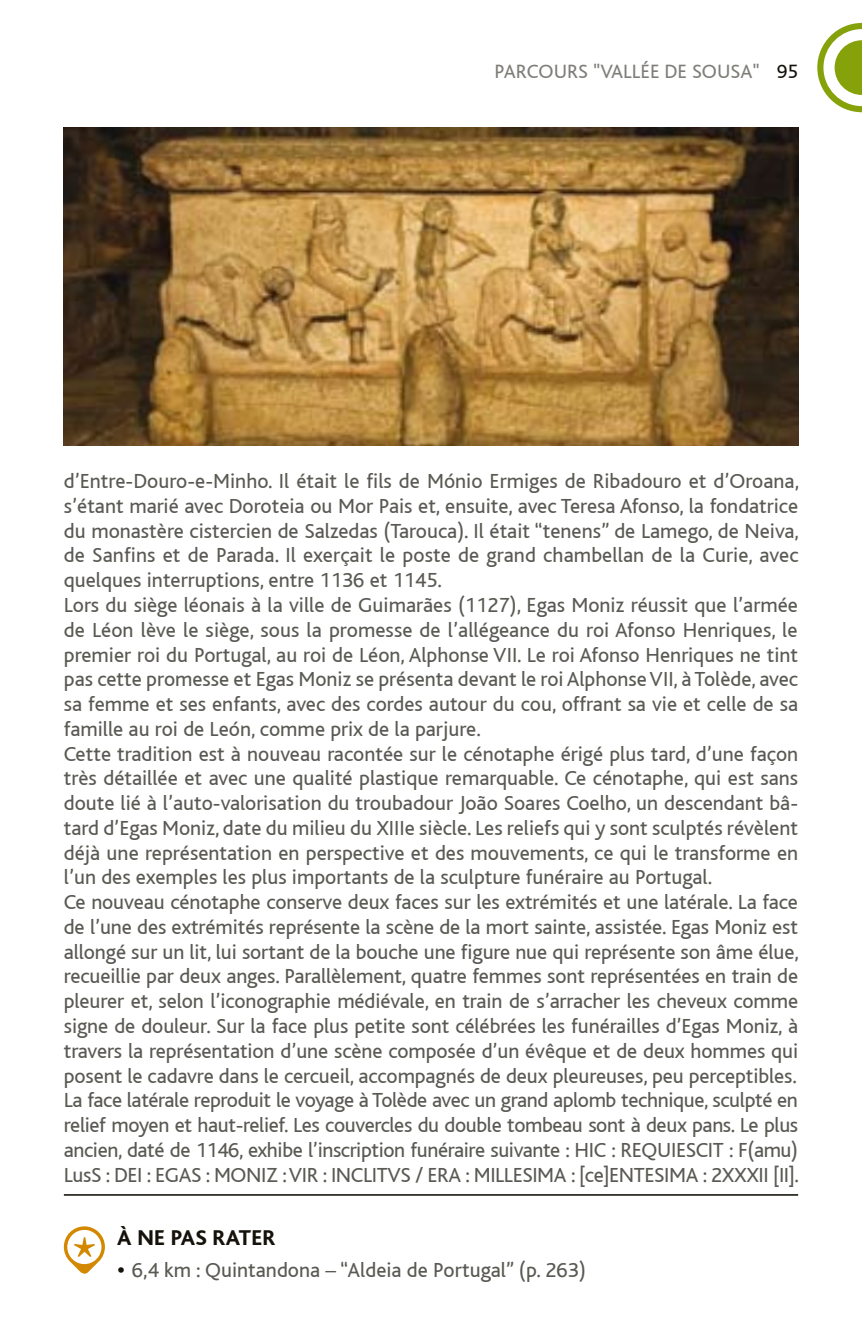
<style>
.page{position:relative;width:862px;height:1340px;background:#fff}
.page>*{position:absolute;margin:0;border:0;box-sizing:border-box;transform-origin:0 0}
.t1{font:800 22.5px "Bliss";letter-spacing:.01em;color:#14120a}
.t2{font:21.38px/24.8px "Bliss";color:#5a5953}
.t3{font:20.25px "Bliss";color:#7e7d78}
.s1{color:#14120a}
.s2{font-family:"Bembo";font-size:22.5px;color:#14120a}
</style>
<div class="page">
<svg style="left:817px;top:23px;width:44px;height:89px"></svg>
<img style="left:63px;top:128px;width:734px;height:317px">
<svg style="left:64px;top:1226px;width:41px;height:48px"></svg>
<hr style="left:64px;top:1194px;width:733px;height:1px;background:#14120a">
<p class="t3" style="left:494px;top:61px;width:304px">PARCOURS "VALLÉE DE SOUSA" <span class="s1">95</span></p>
<p class="t2" style="left:64px;top:469px;width:736px">d’Entre-Douro-e-Minho. Il était le fils de Mónio Ermiges de Ribadouro et d’Oroana, s’étant marié avec Doroteia ou Mor Pais et, ensuite, avec Teresa Afonso, la fondatrice du monastère cistercien de Salzedas (Tarouca). Il était “tenens” de Lamego, de Neiva, de Sanfins et de Parada. Il exerçait le poste de grand chambellan de la Curie, avec quelques interruptions, entre 1136 et 1145.<br>Lors du siège léonais à la ville de Guimarães (1127), Egas Moniz réussit que l’armée de Léon lève le siège, sous la promesse de l’allégeance du roi Afonso Henriques, le premier roi du Portugal, au roi de Léon, Alphonse VII. Le roi Afonso Henriques ne tint pas cette promesse et Egas Moniz se présenta devant le roi Alphonse VII, à Tolède, avec sa femme et ses enfants, avec des cordes autour du cou, offrant sa vie et celle de sa famille au roi de León, comme prix de la parjure.<br>Cette tradition est à nouveau racontée sur le cénotaphe érigé plus tard, d’une façon très détaillée et avec une qualité plastique remarquable. Ce cénotaphe, qui est sans doute lié à l’auto-valorisation du troubadour João Soares Coelho, un descendant bâ&shy;tard d’Egas Moniz, date du milieu du XIIIe siècle. Les reliefs qui y sont sculptés révèlent déjà une représentation en perspective et des mouvements, ce qui le transforme en l’un des exemples les plus importants de la sculpture funéraire au Portugal.<br>Ce nouveau cénotaphe conserve deux faces sur les extrémités et une latérale. La face de l’une des extrémités représente la scène de la mort sainte, assistée. Egas Moniz est allongé sur un lit, lui sortant de la bouche une figure nue qui représente son âme élue, recueillie par deux anges. Parallèlement, quatre femmes sont représentées en train de pleurer et, selon l’iconographie médiévale, en train de s’arracher les cheveux comme signe de douleur. Sur la face plus petite sont célébrées les funérailles d’Egas Moniz, à travers la représentation d’une scène composée d’un évêque et de deux hommes qui posent le cadavre dans le cercueil, accompagnés de deux pleureuses, peu perceptibles.<br>La face latérale reproduit le voyage à Tolède avec un grand aplomb technique, sculpté en relief moyen et haut-relief. Les couvercles du double tombeau sont à deux pans. Le plus ancien, daté de 1146, exhibe l’inscription funéraire suivante : HIC : REQUIESCIT : F(amu)<br>LusS : DEI : EGAS : MONIZ : VIR : INCLITVS / ERA : MILLESIMA : [ce]ENTESIMA : 2XXXII [II].</p>
<p class="t1" style="left:117px;top:1226px;width:159px">À NE PAS RATER</p>
<p class="t2" style="left:117px;top:1257px;width:470px"><span class="s2">•</span> 6,4 km : Quintandona – “Aldeia de Portugal” (p. 263)</p>
</div>
